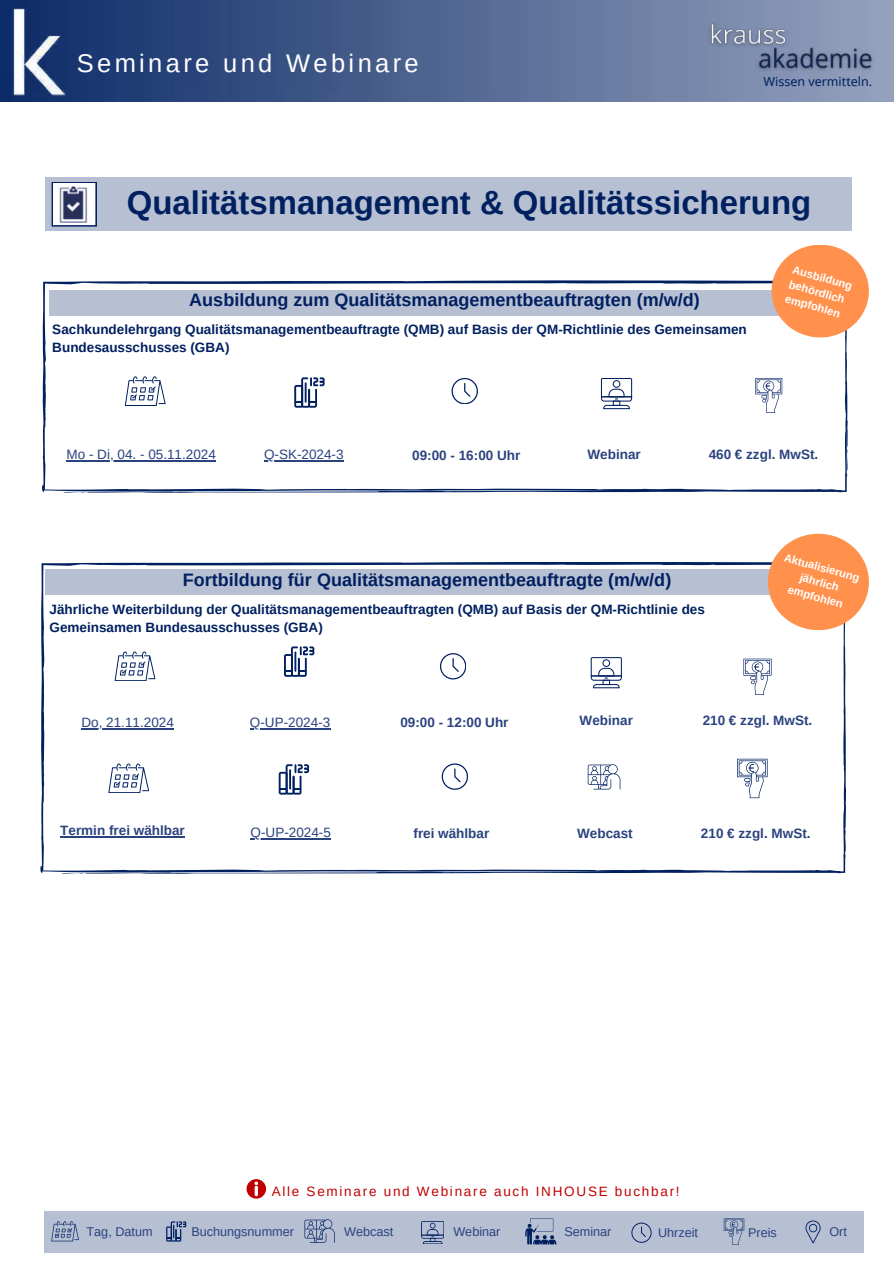
<style>
.page{position:relative;width:894px;height:1264px;background:#fff}
.page>*{position:absolute;margin:0;border:0;box-sizing:border-box;transform-origin:0 0}
.t1{font:700 32.85px "Arimo";color:#002060}
.t2{font:25.5px "Arimo";letter-spacing:.13em;color:#fffefe}
.t3{font:700 18px "Arimo";color:#002060}
.t4{font:700 13.5px/18px "Arimo";color:#002060}
.t5{font:700 13.5px "Arimo";color:#2a427e}
.t6{font:13.5px "Arimo";color:#2a427e}
.t7{font:13.5px "Arimo";letter-spacing:.13em;color:#c00000}
.t8{font:12.6px "Arimo";color:#2a427e}
.t9{font:12.45px "Noto Sans";color:#002060}
.t10{font:700 11.25px/15px "Arimo";color:#fff;text-align:center}
</style>
<div class="page">
<svg style="left:246px;top:1179px;width:19px;height:19px"></svg>
<div style="left:44px;top:1210px;width:818px;height:42px;background:#b7bfd2"></div>
<svg style="left:51px;top:1221px;width:28px;height:20px"></svg>
<svg style="left:166px;top:1221px;width:20px;height:20px"></svg>
<svg style="left:421px;top:1221px;width:22px;height:22px"></svg>
<svg style="left:525px;top:1218px;width:31px;height:26px"></svg>
<svg style="left:631px;top:1222px;width:20px;height:20px"></svg>
<svg style="left:723px;top:1218px;width:20px;height:26px"></svg>
<svg style="left:805px;top:1220px;width:14px;height:22px"></svg>
<svg style="left:304px;top:1219px;width:31px;height:23px"></svg>
<svg style="left:40px;top:562px;width:805px;height:312px"></svg>
<div style="left:45px;top:569px;width:789px;height:25px;background:#b7bfd2"></div>
<svg style="left:115px;top:651px;width:40px;height:29px"></svg>
<svg style="left:284px;top:646px;width:30px;height:30px"></svg>
<svg style="left:743px;top:658px;width:28px;height:36px"></svg>
<svg style="left:590px;top:657px;width:31px;height:31px"></svg>
<svg style="left:440px;top:653px;width:25px;height:26px"></svg>
<div style="left:767px;top:533px;width:101px;height:97px;background:#ff914d;border-radius:50%"></div>
<svg style="left:108px;top:763px;width:41px;height:29px"></svg>
<svg style="left:278px;top:764px;width:31px;height:30px"></svg>
<svg style="left:736px;top:758px;width:31px;height:40px"></svg>
<svg style="left:587px;top:764px;width:33px;height:25px"></svg>
<svg style="left:441px;top:763px;width:26px;height:26px"></svg>
<div style="left:45px;top:178px;width:806px;height:53px;background:#b7bfd2"></div>
<svg style="left:52px;top:182px;width:45px;height:44px"></svg>
<div style="left:53px;top:183px;width:42px;height:42px;background:#fff"></div>
<img style="left:58px;top:186px;width:32px;height:36px">
<svg style="left:42px;top:280px;width:805px;height:213px"></svg>
<div style="left:50px;top:290px;width:788px;height:25px;background:#b7bfd2"></div>
<svg style="left:125px;top:376px;width:40px;height:29px"></svg>
<svg style="left:294px;top:377px;width:30px;height:31px"></svg>
<svg style="left:451px;top:378px;width:26px;height:26px"></svg>
<svg style="left:755px;top:378px;width:27px;height:35px"></svg>
<svg style="left:600px;top:378px;width:32px;height:31px"></svg>
<div style="left:771px;top:245px;width:97px;height:92px;background:#ff914d;border-radius:50%"></div>
<hr style="left:81px;top:728px;width:93px;height:1px;background:#2a427e">
<hr style="left:250px;top:728px;width:80px;height:1px;background:#2a427e">
<hr style="left:60px;top:836px;width:125px;height:1px;background:#2a427e">
<hr style="left:250px;top:838px;width:81px;height:1px;background:#2a427e">
<hr style="left:66px;top:460px;width:150px;height:1px;background:#2a427e">
<hr style="left:264px;top:460px;width:79px;height:1px;background:#2a427e">
<img style="left:0;top:0;width:893px;height:101px">
<img style="left:0;top:3px;width:96px;height:96px">
<img style="left:705px;top:17px;width:86px;height:34px">
<img style="left:753px;top:41px;width:126px;height:34px">
<h2 class="t2" style="left:77px;top:47px;width:343px">Seminare und Webinare</h2>
<p class="t9" style="left:763px;top:73px;width:110px">Wissen vermitteln.</p>
<h1 class="t1" style="left:127px;top:180px;width:685px">Qualitätsmanagement &amp; Qualitätssicherung</h1>
<h3 class="t3" style="left:189px;top:287px;width:512px">Ausbildung zum Qualitätsmanagementbeauftragten (m/w/d)</h3>
<p class="t4" style="left:52px;top:321px;width:695px">Sachkundelehrgang Qualitätsmanagementbeauftragte (QMB) auf Basis der QM-Richtlinie des Gemeinsamen<br>Bundesausschusses (GBA)</p>
<p class="t10" style="left:794px;top:262px;width:63px;text-align:left;rotate:16deg">Ausbildung behördlich empfohlen</p>
<p class="t6" style="left:66px;top:446px;width:151px">Mo - Di, 04. - 05.11.2024</p>
<p class="t6" style="left:264px;top:446px;width:81px">Q-SK-2024-3</p>
<p class="t5" style="left:412px;top:446px;width:110px">09:00 - 16:00 Uhr</p>
<p class="t5" style="left:587px;top:445px;width:55px">Webinar</p>
<p class="t5" style="left:708px;top:445px;width:111px">460 € zzgl. MwSt.</p>
<h3 class="t3" style="left:183px;top:568px;width:490px">Fortbildung für Qualitätsmanagementbeauftragte (m/w/d)</h3>
<p class="t4" style="left:49px;top:600px;width:656px">Jährliche Weiterbildung der Qualitätsmanagementbeauftragten (QMB) auf Basis der QM-Richtlinie des<br>Gemeinsamen Bundesausschusses (GBA)</p>
<p class="t10" style="left:786px;top:549px;width:79px;rotate:16deg">Aktualisierung jährlich empfohlen</p>
<p class="t6" style="left:81px;top:714px;width:94px">Do, 21.11.2024</p>
<p class="t6" style="left:250px;top:714px;width:82px">Q-UP-2024-3</p>
<p class="t5" style="left:400px;top:713px;width:110px">09:00 - 12:00 Uhr</p>
<p class="t5" style="left:579px;top:711px;width:55px">Webinar</p>
<p class="t5" style="left:702px;top:711px;width:111px">210 € zzgl. MwSt.</p>
<p class="t5" style="left:60px;top:821px;width:126px">Termin frei wählbar</p>
<p class="t6" style="left:250px;top:823px;width:82px">Q-UP-2024-5</p>
<p class="t5" style="left:413px;top:824px;width:77px">frei wählbar</p>
<p class="t5" style="left:577px;top:824px;width:57px">Webcast</p>
<p class="t5" style="left:700px;top:824px;width:111px">210 € zzgl. MwSt.</p>
<p class="t7" style="left:271px;top:1182px;width:409px">Alle Seminare und Webinare auch INHOUSE buchbar!</p>
<p class="t8" style="left:86px;top:1223px;width:68px">Tag, Datum</p>
<p class="t8" style="left:191px;top:1223px;width:104px">Buchungsnummer</p>
<p class="t8" style="left:453px;top:1223px;width:49px">Webinar</p>
<p class="t8" style="left:564px;top:1223px;width:49px">Seminar</p>
<p class="t8" style="left:344px;top:1223px;width:51px">Webcast</p>
<p class="t8" style="left:657px;top:1224px;width:42px">Uhrzeit</p>
<p class="t8" style="left:747px;top:1224px;width:30px">Preis</p>
<p class="t8" style="left:829px;top:1223px;width:19px">Ort</p>
</div>
